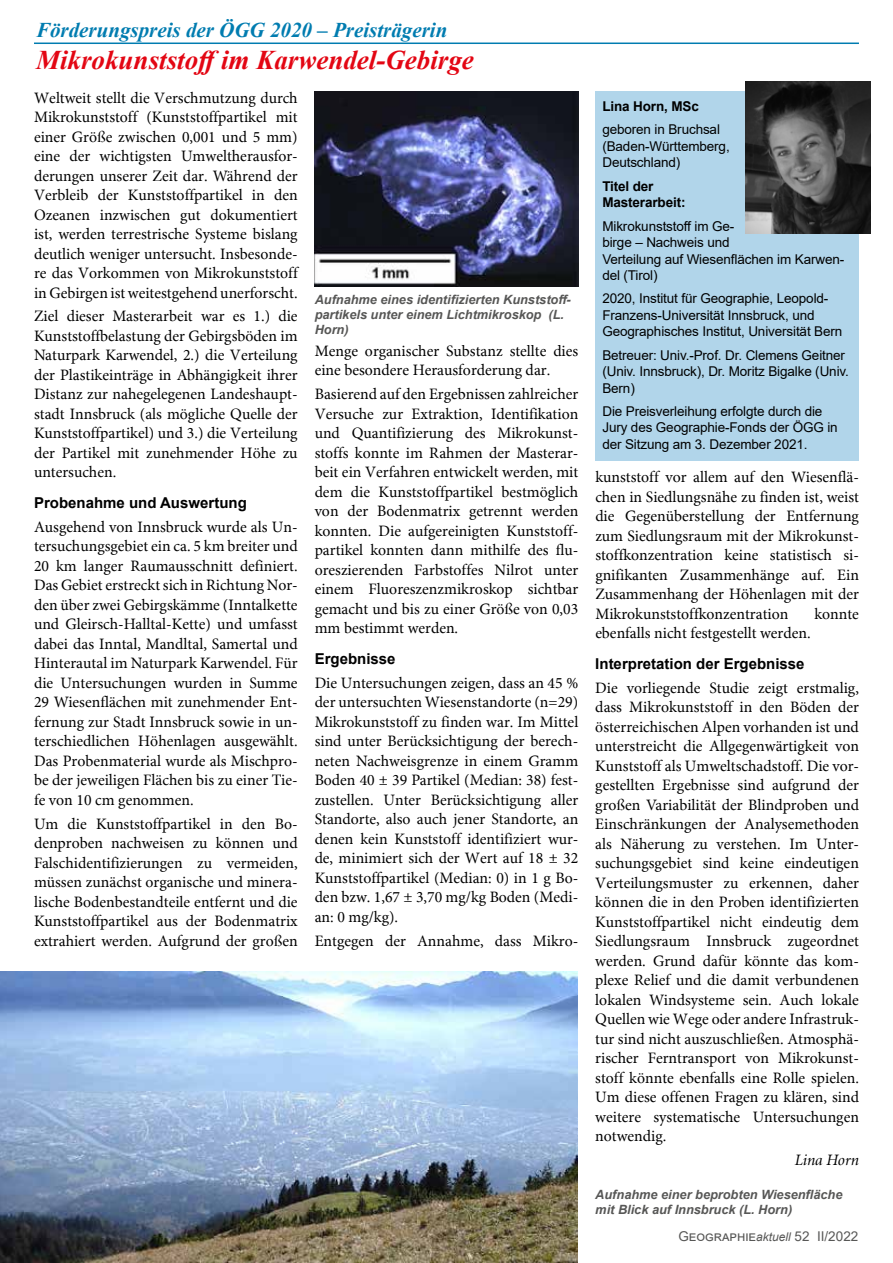
<style>
.page{position:relative;width:893px;height:1263px;background:#fff}
.page>*{position:absolute;margin:0;border:0;box-sizing:border-box;transform-origin:0 0}
.t1{font:italic 700 27px "Times New Roman";color:#e30613}
.t2{font:italic 700 21px "Times New Roman";color:#007cb0}
.t3{font:15.75px/19.5px "Minion";color:#000;text-align:justify}
.t4{font:italic 15.75px "Minion";color:#000}
.t5{font:700 15px "Arial";color:#000}
.t6{font:13.5px/16.5px "Arial";letter-spacing:-.01em;color:#000}
.t7{font:700 13.5px/16.5px "Arial";letter-spacing:-.01em;color:#000}
.t8{font:13.5px "Arial";color:#575756}
.t9{font:italic 700 12.75px/15px "Arial";color:#575756}
.s1{font-style:italic;font-size:12px}
</style>
<div class="page">
<hr style="left:34px;top:43px;width:825px;height:1px;background:#007cb0">
<img style="left:0;top:972px;width:577px;height:291px">
<div style="left:595px;top:91px;width:264px;height:369px;background:#b1d5ea"></div>
<img style="left:745px;top:81px;width:126px;height:152px">
<img style="left:315px;top:91px;width:263px;height:196px">
<h2 class="t2" style="left:36px;top:15px;width:413px">Förderungspreis der ÖGG 2020 – Preisträgerin</h2>
<h1 class="t1" style="left:36px;top:41px;width:439px">Mikrokunststoffim Karwendel-Gebirge</h1>
<p class="t3" style="left:34px;top:88px;width:265px">Weltweit stellt die Verschmutzung durch Mikrokunststoff (Kunststoffpartikel mit einer Größe zwischen 0,001 und 5 mm) eine der wichtigsten Umweltherausfor&shy;derungen unserer Zeit dar. Während der Verbleib der Kunststoffpartikel in den Ozeanen inzwischen gut dokumentiert ist, werden terrestrische Systeme bislang deutlich weniger untersucht. Insbesonde&shy;re das Vorkommen von Mikrokunststoff in Gebirgen ist weitestgehend unerforscht.</p>
<p class="t3" style="left:34px;top:306px;width:265px">Ziel dieser Masterarbeit war es 1.) die Kunststoffbelastung der Gebirgsböden im Naturpark Karwendel, 2.) die Verteilung der Plastikeinträge in Abhängigkeit ihrer Distanz zur nahegelegenen Landeshaupt&shy;stadt Innsbruck (als mögliche Quelle der Kunststoffpartikel) und 3.) die Verteilung der Partikel mit zunehmender Höhe zu untersuchen.</p>
<p class="t5" style="left:34px;top:492px;width:214px">Probenahme und Auswertung</p>
<p class="t3" style="left:34px;top:517px;width:265px">Ausgehend von Innsbruck wurde als Un&shy;tersuchungsgebiet ein ca. 5 km breiter und 20 km langer Raumausschnitt definiert.<br>Das Gebiet erstreckt sich in Richtung Nor&shy;den über zwei Gebirgskämme (Inntalkette und Gleirsch-Halltal-Kette) und umfasst dabei das Inntal, Mandltal, Samertal und Hinterautal im Naturpark Karwendel. Für die Untersuchungen wurden in Summe 29 Wiesenflächen mit zunehmender Ent&shy;fernung zur Stadt Innsbruck sowie in un&shy;terschiedlichen Höhenlagen ausgewählt.<br>Das Probenmaterial wurde als Mischpro&shy;be der jeweiligen Flächen bis zu einer Tie&shy;fe von 10 cm genommen.</p>
<p class="t3" style="left:34px;top:814px;width:265px">Um die Kunststoffpartikel in den Bo&shy;denproben nachweisen zu können und Falschidentifizierungen zu vermeiden, müssen zunächst organische und minera&shy;lische Bodenbestandteile entfernt und die Kunststoffpartikel aus der Bodenmatrix extrahiert werden. Aufgrund der großen</p>
<p class="t9" style="left:315px;top:292px;width:258px">Aufnahme eines identifizierten Kunststoff&shy;partikels unter einem Lichtmikroskop (L.<br>Horn)</p>
<p class="t3" style="left:315px;top:341px;width:265px">Menge organischer Substanz stellte dies eine besondere Herausforderung dar.</p>
<p class="t3" style="left:315px;top:384px;width:265px">Basierend auf den Ergebnissen zahlreicher Versuche zur Extraktion, Identifikation und Quantifizierung des Mikrokunst&shy;stoffs konnte im Rahmen der Masterar&shy;beit ein Verfahren entwickelt werden, mit dem die Kunststoffpartikel bestmöglich von der Bodenmatrix getrennt werden konnten. Die aufgereinigten Kunststoff&shy;partikel konnten dann mithilfe des flu&shy;oreszierenden Farbstoffes Nilrot unter einem Fluoreszenzmikroskop sichtbar gemacht und bis zu einer Größe von 0,03 mm bestimmt werden.</p>
<p class="t5" style="left:315px;top:648px;width:82px">Ergebnisse</p>
<p class="t3" style="left:315px;top:673px;width:265px">Die Untersuchungen zeigen, dass an 45 % der untersuchten Wiesenstandorte (n=29)<br>Mikrokunststoff zu finden war. Im Mittel sind unter Berücksichtigung der berech&shy;neten Nachweisgrenze in einem Gramm Boden 40 ± 39 Partikel (Median: 38) fest&shy;zustellen. Unter Berücksichtigung aller Standorte, also auch jener Standorte, an denen kein Kunststoff identifiziert wur&shy;de, minimiert sich der Wert auf 18 ± 32<br>Kunststoffpartikel (Median: 0) in 1 g Bo&shy;den bzw. 1,67 ± 3,70 mg/kg Boden (Medi&shy;an: 0 mg/kg).</p>
<p class="t3" style="left:315px;top:930px;width:265px">Entgegen der Annahme, dass Mikro-</p>
<p class="t7" style="left:602px;top:98px;width:98px">Lina Horn, MSc</p>
<p class="t6" style="left:602px;top:121px;width:129px">geboren in Bruchsal (Baden-Württemberg,<br>Deutschland)</p>
<p class="t7" style="left:602px;top:178px;width:85px">Titel der<br>Masterarbeit:</p>
<p class="t6" style="left:602px;top:217px;width:243px">Mikrokunststoff im Ge-<br>birge – Nachweis und<br>Verteilung auf Wiesenflächen im Karwen&shy;del (Tirol)</p>
<p class="t6" style="left:602px;top:290px;width:241px">2020, Institut für Geographie, Leopold-<br>Franzens-Universität Innsbruck, und<br>Geographisches Institut, Universität Bern</p>
<p class="t6" style="left:602px;top:347px;width:248px">Betreuer: Univ.-Prof. Dr. Clemens Geitner (Univ. Innsbruck), Dr. Moritz Bigalke (Univ.<br>Bern)</p>
<p class="t6" style="left:602px;top:403px;width:237px">Die Preisverleihung erfolgte durch die<br>Jury des Geographie-Fonds der ÖGG in der Sitzung am 3. Dezember 2021.</p>
<p class="t3" style="left:595px;top:467px;width:265px">kunststoff vor allem auf den Wiesenflä&shy;chen in Siedlungsnähe zu finden ist, weist die Gegenüberstellung der Entfernung zum Siedlungsraum mit der Mikrokunst&shy;stoffkonzentration keine statistisch si&shy;gnifikanten Zusammenhänge auf. Ein Zusammenhang der Höhenlagen mit der Mikrokunststoffkonzentration</p>
<p class="t3" style="left:814px;top:604px;width:46px">konnte</p>
<p class="t3" style="left:595px;top:623px;width:217px">ebenfalls nicht festgestellt werden.</p>
<p class="t5" style="left:595px;top:653px;width:211px">Interpretation der Ergebnisse</p>
<p class="t3" style="left:595px;top:678px;width:265px">Die vorliegende Studie zeigt erstmalig, dass Mikrokunststoff in den Böden der österreichischen Alpen vorhanden ist und unterstreicht die Allgegenwärtigkeit von Kunststoff als Umweltschadstoff. Die vor&shy;gestellten Ergebnisse sind aufgrund der großen Variabilität der Blindproben und Einschränkungen der Analysemethoden als Näherung zu verstehen. Im Unter&shy;suchungsgebiet sind keine eindeutigen Verteilungsmuster zu erkennen, daher können die in den Proben identifizierten Kunststoffpartikel nicht eindeutig dem Siedlungsraum Innsbruck zugeordnet werden. Grund dafür könnte das kom&shy;plexe Relief und die damit verbundenen lokalen Windsysteme sein. Auch lokale Quellen wie Wege oder andere Infrastruk&shy;tur sind nicht auszuschließen. Atmosphä&shy;rischer Ferntransport von Mikrokunst&shy;stoff könnte ebenfalls eine Rolle spielen.<br>Um diese offenen Fragen zu klären, sind weitere systematische Untersuchungen notwendig.</p>
<p class="t4" style="left:795px;top:1152px;width:66px">Lina Horn</p>
<p class="t9" style="left:595px;top:1187px;width:249px">Aufnahme einer beprobten Wiesenfläche mit Blick auf Innsbruck (L. Horn)</p>
<p class="t8" style="left:678px;top:1227px;width:181px">Geographie<span class="s1">aktuell</span> 52 II/2022</p>
</div>
